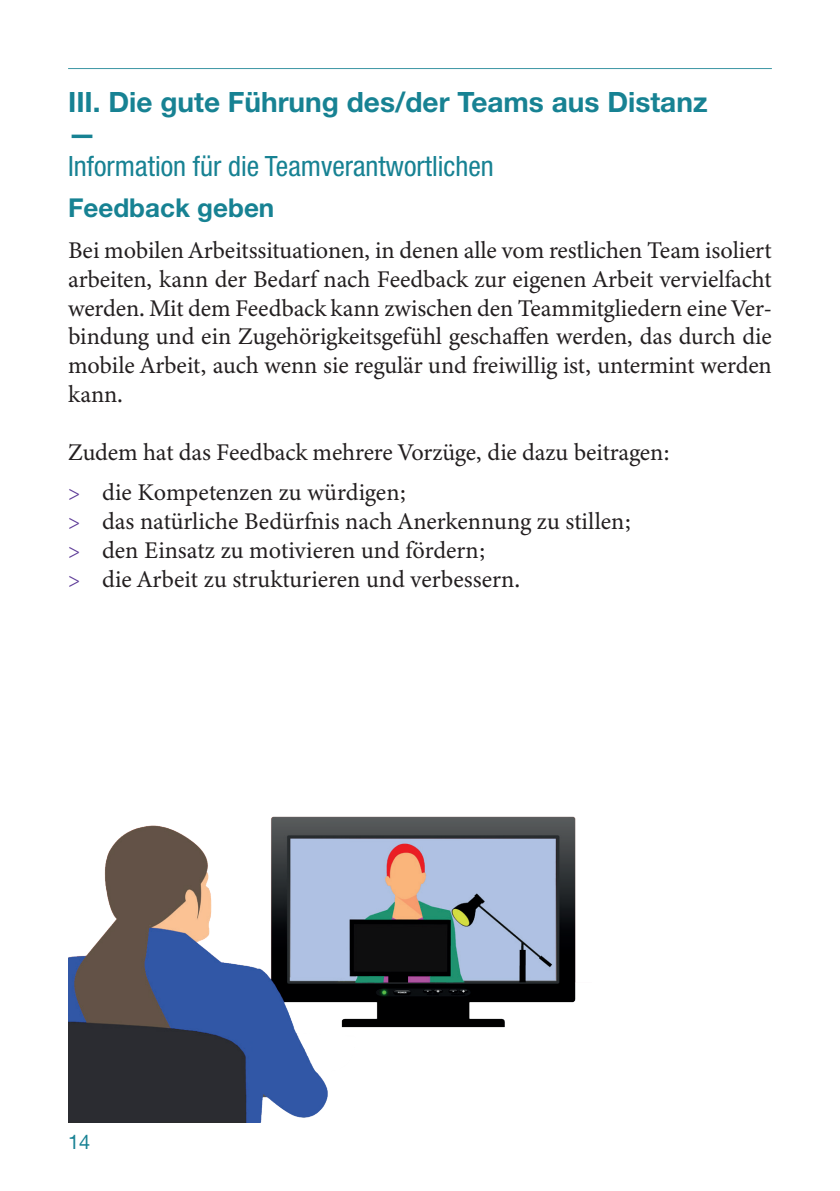
<style>
.page{position:relative;width:840px;height:1191px;background:#fff}
.page>*{position:absolute;margin:0;border:0;box-sizing:border-box;transform-origin:0 0}
.t1{font:700 28px/32px "Helvetica Neue LT Std";color:#178293}
.t2{font:condensed 28px "Helvetica Neue LT Std";color:#178293}
.t3{font:700 26px "Helvetica Neue LT Std";color:#178293}
.t4{font:24px/28.8px "Minion Variable Concept";letter-spacing:-.005em;color:#231f20}
.t5{font:20px "Helvetica Neue LT Std";color:#188294}
.s1{font-family:"Minion Pro";font-size:22px;color:#5b3896}
</style>
<div class="page">
<img style="left:69px;top:816px;width:507px;height:306px">
<hr style="left:68px;top:68px;width:703px;height:1px;background:#178293">
<p class="t1" style="left:68px;top:86px;width:640px">III. Die gute Führung des/der Teams aus Distanz —</p>
<p class="t2" style="left:68px;top:150px;width:427px">Information für die Teamverantwortlichen</p>
<p class="t3" style="left:68px;top:192px;width:208px">Feedback geben</p>
<p class="t4" style="left:68px;top:236px;width:704px;text-align:justify">Bei mobilen Arbeitssituationen, in denen alle vom restlichen Team isoliert arbeiten, kann der Bedarf nach Feedback zur eigenen Arbeit vervielfacht werden. Mit dem Feedback kann zwischen den Teammitgliedern eine Ver&shy;bindung und ein Zugehörigkeitsgefühl geschaffen werden, das durch die mobile Arbeit, auch wenn sie regulär und freiwillig ist, untermint werden kann.</p>
<p class="t4" style="left:68px;top:431px;width:603px;line-height:40.8px">Zudem hat das Feedback mehrere Vorzüge, die dazu beitragen: <span class="s1">&gt;</span> die Kompetenzen zu würdigen;</p>
<p class="t4" style="left:68px;top:507px;width:564px"><span class="s1">&gt;</span> das natürliche Bedürfnis nach Anerkennung zu stillen; <span class="s1">&gt;</span> den Einsatz zu motivieren und fördern;<br><span class="s1">&gt;</span> die Arbeit zu strukturieren und verbessern.</p>
<p class="t5" style="left:68px;top:1129px;width:24px">14</p>
</div>
